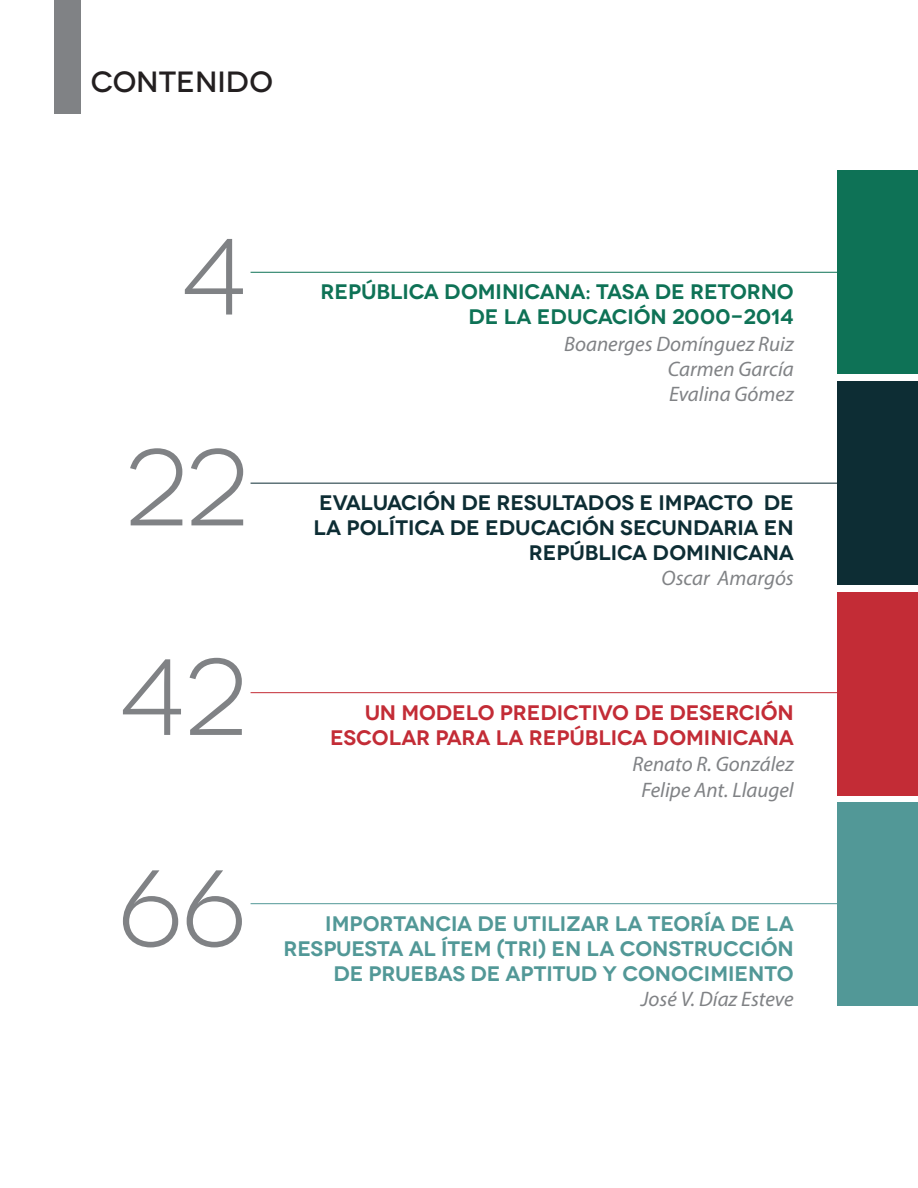
<style>
.page{position:relative;width:918px;height:1188px;background:#fff}
.page>*{position:absolute;margin:0;border:0;box-sizing:border-box;transform-origin:0 0}
.t1{font:108px "Novecentowide";color:#808285}
.t2{font:500 29.25px "Novecentowide";color:#231f20}
.t3{font:italic 21px/25.2px "Myriad Pro";color:#808285;text-align:justify}
.t4{font:600 21px/25.2px "Novecentowide";letter-spacing:-.005em;color:#529897;text-align:right}
.t5{font:600 21px/25.2px "Novecentowide";letter-spacing:-.01em;color:#0d2d34;text-align:right}
.t6{font:600 21px/25.2px "Novecentowide";letter-spacing:-.01em;color:#c32c36;text-align:right}
.t7{font:600 21px/25.2px "Novecentowide";letter-spacing:-.005em;color:#0e7256;text-align:right}
</style>
<div class="page">
<hr style="left:251px;top:272px;width:605px;height:1px;background:#0e7256">
<div style="left:837px;top:170px;width:81px;height:204px;background:#0e7256"></div>
<hr style="left:251px;top:483px;width:605px;height:1px;background:#0d2d34">
<div style="left:837px;top:381px;width:81px;height:204px;background:#0d2d34"></div>
<hr style="left:251px;top:692px;width:605px;height:1px;background:#c32c36">
<div style="left:837px;top:592px;width:81px;height:203px;background:#c32c36"></div>
<hr style="left:251px;top:903px;width:605px;height:1px;background:#529897">
<div style="left:837px;top:802px;width:81px;height:204px;background:#529897"></div>
<div style="left:54px;top:0;width:27px;height:114px;background:#808285"></div>
<h2 class="t2" style="left:91px;top:65px;width:184px">CONTENIDO</h2>
<h1 class="t1" style="left:180px;top:215px;width:68px">4</h1>
<h1 class="t1" style="left:125px;top:425px;width:123px">22</h1>
<h1 class="t1" style="left:118px;top:635px;width:129px">42</h1>
<h1 class="t1" style="left:118px;top:846px;width:129px">66</h1>
<p class="t7" style="left:321px;top:279px;width:475px">REPÚBLICA DOMINICANA: TASA DE RETORNO<br>DE LA EDUCACIÓN 2000-2014</p>
<p class="t3" style="left:668px;top:331px;width:128px;text-indent:-104px">Boanerges Domínguez Ruiz Carmen García Evalina Gómez</p>
<p class="t5" style="left:313px;top:490px;width:482px">EVALUACIÓN DE RESULTADOS E IMPACTO DE<br>LA POLÍTICA DE EDUCACIÓN SECUNDARIA EN<br>REPÚBLICA DOMINICANA</p>
<p class="t3" style="left:662px;top:565px;width:134px">Oscar Amargós</p>
<p class="t6" style="left:330px;top:700px;width:465px">UN MODELO PREDICTIVO DE DESERCIÓN<br>ESCOLAR PARA LA REPÚBLICA DOMINICANA</p>
<p class="t3" style="left:633px;top:751px;width:163px;text-align:center">Renato R. González<br>Felipe Ant. Llaugel</p>
<p class="t4" style="left:284px;top:911px;width:512px">IMPORTANCIA DE UTILIZAR LA TEORÍA DE LA<br>RESPUESTA AL ÍTEM (TRI) EN LA CONSTRUCCIÓN<br>DE PRUEBAS DE APTITUD Y CONOCIMIENTO</p>
<p class="t3" style="left:641px;top:986px;width:154px">José V. Díaz Esteve</p>
</div>
